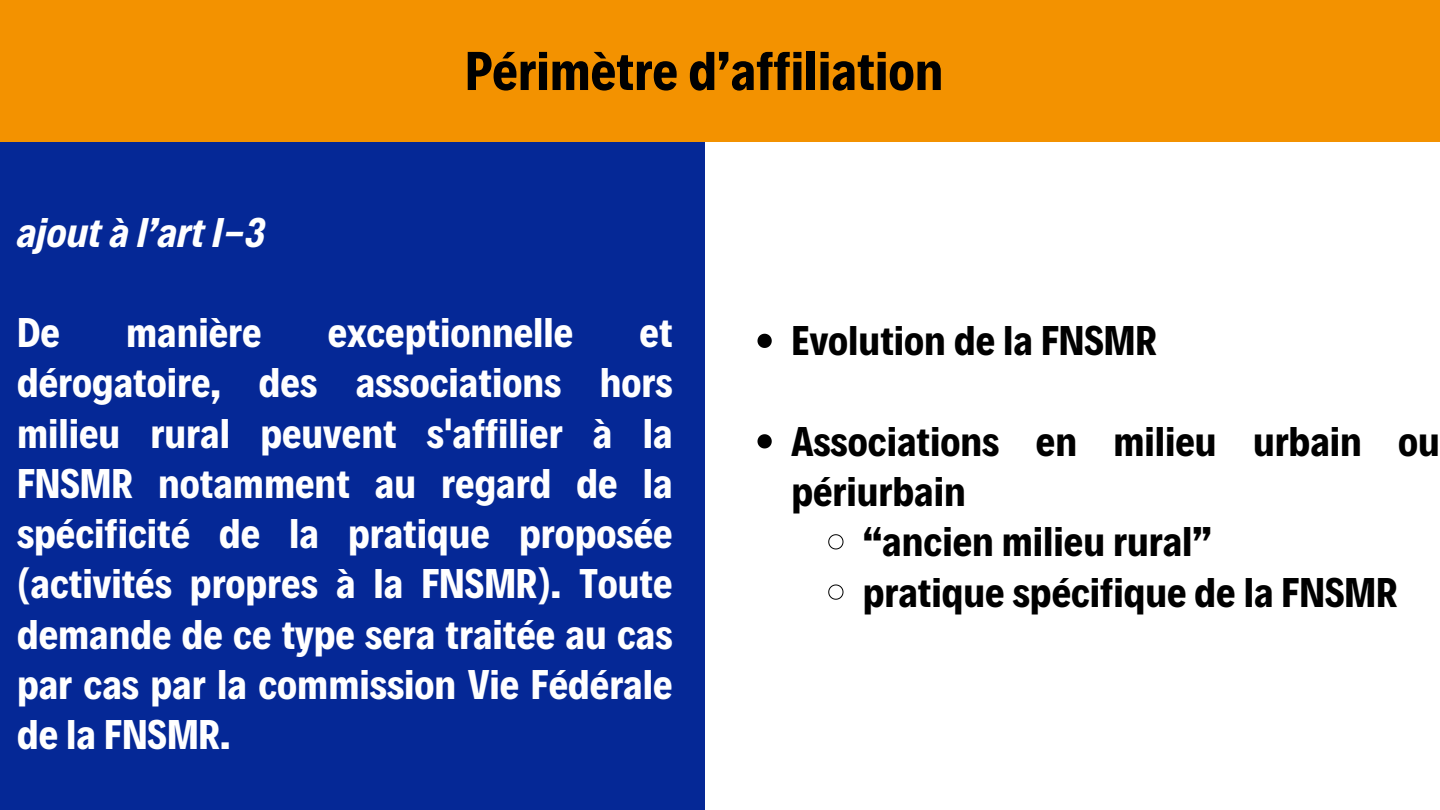
<style>
.page{position:relative;width:1440px;height:810px;background:#fff}
.page>*{position:absolute;margin:0;border:0;box-sizing:border-box;transform-origin:0 0}
.t1{font:700 55.2px "Decalotype";color:#000}
.t2{font:700 42px/50.2px "Decalotype";color:#fff;text-align:justify}
.t3{font:700 42px/50.2px "Decalotype";color:#000}
.t4{font:italic 700 42px "Decalotype";color:#fff}
</style>
<div class="page">
<div style="left:0;top:127px;width:704px;height:683px;background:#052896"></div>
<div style="left:0;top:0;width:1440px;height:141px;background:#f39200"></div>
<svg style="left:758px;top:334px;width:14px;height:14px"></svg>
<svg style="left:758px;top:434px;width:14px;height:14px"></svg>
<svg style="left:828px;top:534px;width:16px;height:16px"></svg>
<svg style="left:828px;top:584px;width:16px;height:16px"></svg>
<h1 class="t4" style="left:17px;top:204px;width:250px">ajout à l’art I-3</h1>
<h2 class="t1" style="left:465px;top:34px;width:480px">Périmètre d’affiliation</h2>
<h2 class="t2" style="left:17px;top:305px;width:44px">De</h2>
<h2 class="t2" style="left:126px;top:305px;width:137px">manière</h2>
<h2 class="t2" style="left:328px;top:305px;width:247px">exceptionnelle</h2>
<h2 class="t2" style="left:17px;top:305px;width:657px;text-indent:623px">et dérogatoire, des associations hors milieu rural peuvent s'affilier à la FNSMR notamment au regard de la spécificité de la pratique proposée (activités propres à la FNSMR). Toute demande de ce type sera traitée au cas par cas par la commission Vie Fédérale de la FNSMR.</h2>
<p class="t3" style="left:791px;top:313px;width:367px">Evolution de la FNSMR</p>
<p class="t3" style="left:791px;top:414px;width:650px">Associations en milieu urbain ou périurbain</p>
<p class="t3" style="left:863px;top:514px;width:351px">“ancien milieu rural”</p>
<p class="t3" style="left:863px;top:564px;width:536px">pratique spécifique de la FNSMR</p>
</div>
